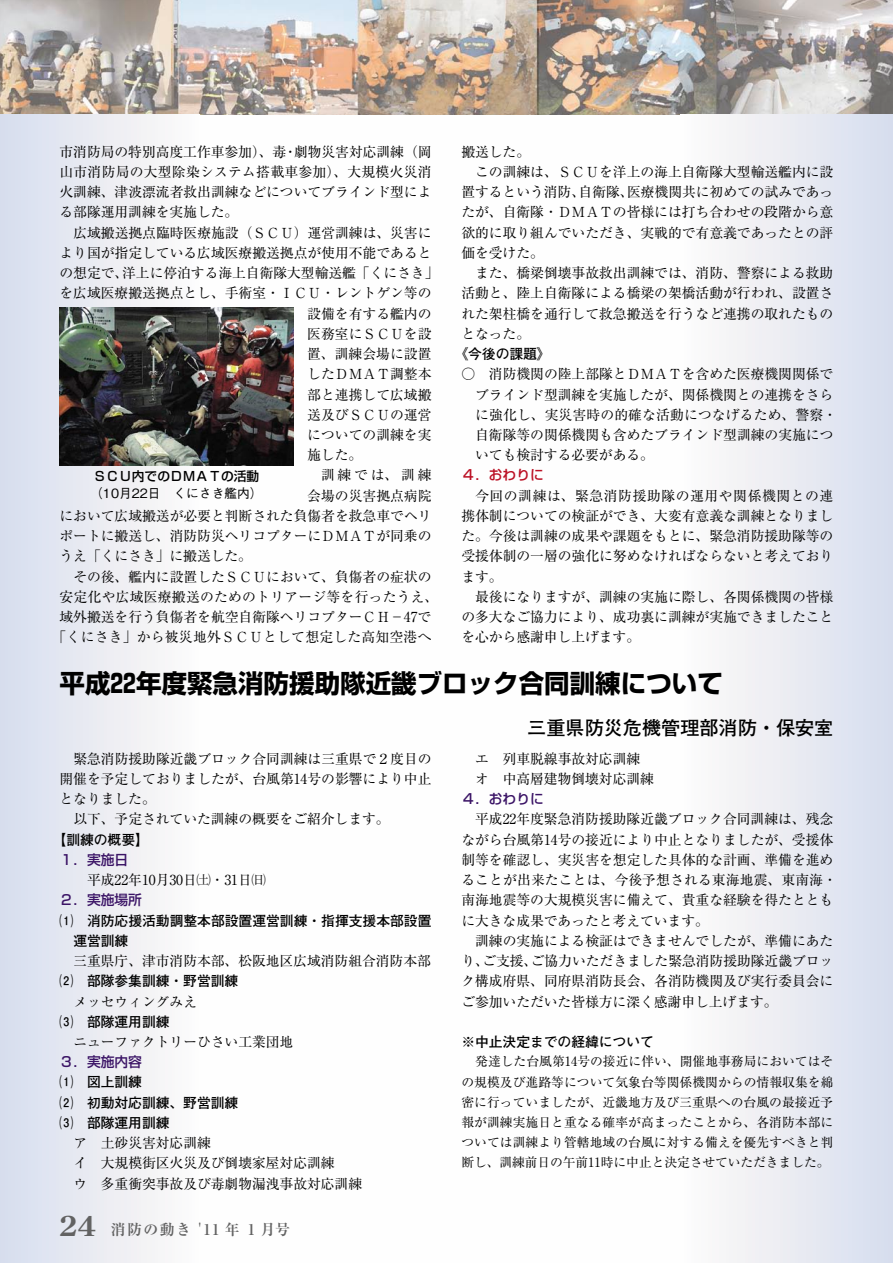
<style>
.page{position:relative;width:893px;height:1263px;background:#fff}
.page>*{position:absolute;margin:0;border:0;box-sizing:border-box;transform-origin:0 0}
.t1{font:700 25.5px "Shin Go Pro";color:#000}
.t2{font:700 19.2px "Futo Go B101";color:#000}
.t3{font:700 14.85px "Ryumin Pro";letter-spacing:.1em;color:#626262}
.t4{font:13.8px/20.2px "Ryumin Pro";letter-spacing:-.005em;color:#000;text-align:justify}
.t5{font:700 13.8px/20.2px "Futo Go B101 Pro";letter-spacing:-.005em;color:#000}
.t6{font:13.8px "Ryumin Pro";letter-spacing:.015em;color:#000}
.t7{font:500 13.8px "Shin Go Pro";letter-spacing:-.005em;color:#3b1466}
.t8{font:500 13.8px "Shin Go Pro";color:#bb1125}
.t9{font:12.75px/20.2px "Ryumin Pro";letter-spacing:-.005em;color:#000;text-align:justify}
.t10{font:500 12.75px "Gothic BBB Pro";color:#000}
.t11{font:500 12.75px "Shin Go Pro";color:#000}
.s1{font-family:"Century Old Style";font-size:27.6px}
</style>
<div class="page">
<img style="left:0;top:0;width:893px;height:115px">
<div style="left:680px;top:115px;width:213px;height:1148px;background:linear-gradient(to right,#fefcfa,#d7dded)"></div>
<div style="left:0;top:115px;width:200px;height:1148px;background:linear-gradient(to right,#d7dded,#fefcfa)"></div>
<img style="left:60px;top:307px;width:233px;height:159px">
<p class="t4" style="left:60px;top:140px;width:374px">市消防局の特別高度工作車参加）、毒・劇物災害対応訓練（岡山市消防局の大型除染システム搭載車参加）、大規模火災消火訓練、津波漂流者救出訓練などについてブラインド型による部隊運用訓練を実施した。</p>
<p class="t4" style="left:73px;top:221px;width:360px">広域搬送拠点臨時医療施設（ＳＣＵ）運営訓練は、災害に</p>
<p class="t4" style="left:60px;top:242px;width:374px">より国が指定している広域医療搬送拠点が使用不能であると</p>
<p class="t4" style="left:60px;top:262px;width:380px">の想定で、洋上に停泊する海上自衛隊大型輸送艦「くにさき」</p>
<p class="t4" style="left:60px;top:282px;width:373px">を広域医療搬送拠点とし、手術室・ＩＣＵ・レントゲン等の</p>
<p class="t4" style="left:307px;top:302px;width:126px">設備を有する艦内の</p>
<p class="t4" style="left:307px;top:323px;width:126px">医務室にＳＣＵを設</p>
<p class="t4" style="left:307px;top:343px;width:126px">置、訓練会場に設置</p>
<p class="t4" style="left:307px;top:363px;width:126px">したＤＭＡＴ調整本</p>
<p class="t4" style="left:307px;top:383px;width:126px">部と連携して広域搬</p>
<p class="t4" style="left:307px;top:403px;width:126px">送及びＳＣＵの運営</p>
<p class="t4" style="left:307px;top:424px;width:126px">についての訓練を実</p>
<p class="t4" style="left:307px;top:444px;width:57px">施した。</p>
<p class="t4" style="left:321px;top:464px;width:112px">訓練では、訓練</p>
<p class="t4" style="left:307px;top:484px;width:126px">会場の災害拠点病院</p>
<p class="t4" style="left:60px;top:505px;width:374px">において広域搬送が必要と判断された負傷者を救急車でヘリ</p>
<p class="t4" style="left:60px;top:525px;width:374px">ポートに搬送し、消防防災ヘリコプターにＤＭＡＴが同乗の</p>
<p class="t4" style="left:60px;top:545px;width:194px">うえ「くにさき」に搬送した。</p>
<p class="t4" style="left:73px;top:565px;width:360px">その後、艦内に設置したＳＣＵにおいて、負傷者の症状の</p>
<p class="t6" style="left:60px;top:586px;width:380px">安定化や広域医療搬送のためのトリアージ等を行ったうえ、</p>
<p class="t4" style="left:60px;top:606px;width:373px">域外搬送を行う負傷者を航空自衛隊ヘリコプターＣＨ－47で</p>
<p class="t6" style="left:53px;top:626px;width:380px">「くにさき」から被災地外ＳＣＵとして想定した高知空港へ</p>
<p class="t11" style="left:94px;top:466px;width:167px">ＳＣＵ内でのＤＭＡＴの活動</p>
<p class="t10" style="left:90px;top:483px;width:174px">（10月22日　くにさき艦内）</p>
<p class="t4" style="left:461px;top:140px;width:70px">搬送した。</p>
<p class="t4" style="left:475px;top:161px;width:360px">この訓練は、ＳＣＵを洋上の海上自衛隊大型輸送艦内に設</p>
<p class="t4" style="left:461px;top:181px;width:374px">置するという消防、自衛隊、医療機関共に初めての試みであっ</p>
<p class="t4" style="left:461px;top:201px;width:373px">たが、自衛隊・ＤＭＡＴの皆様には打ち合わせの段階から意</p>
<p class="t4" style="left:461px;top:221px;width:374px">欲的に取り組んでいただき、実戦的で有意義であったとの評</p>
<p class="t4" style="left:461px;top:242px;width:84px">価を受けた。</p>
<p class="t4" style="left:475px;top:262px;width:360px">また、橋梁倒壊事故救出訓練では、消防、警察による救助</p>
<p class="t4" style="left:461px;top:282px;width:373px">活動と、陸上自衛隊による橋梁の架橋活動が行われ、設置さ</p>
<p class="t4" style="left:461px;top:302px;width:374px">れた架柱橋を通行して救急搬送を行うなど連携の取れたもの</p>
<p class="t4" style="left:461px;top:323px;width:70px">となった。</p>
<p class="t5" style="left:454px;top:342px;width:98px">《今後の課題》</p>
<p class="t4" style="left:475px;top:363px;width:363px;text-align:left;text-indent:-14px">○　消防機関の陸上部隊とＤＭＡＴを含めた医療機関関係でブラインド型訓練を実施したが、関係機関との連携をさらに強化し、実災害時の的確な活動につなげるため、警察・自衛隊等の関係機関も含めたブラインド型訓練の実施についても検討する必要がある。</p>
<p class="t8" style="left:461px;top:464px;width:84px">４．おわりに</p>
<p class="t4" style="left:461px;top:484px;width:374px;text-indent:14px">今回の訓練は、緊急消防援助隊の運用や関係機関との連携体制についての検証ができ、大変有意義な訓練となりました。今後は訓練の成果や課題をもとに、緊急消防援助隊等の受援体制の一層の強化に努めなければならないと考えております。</p>
<p class="t4" style="left:461px;top:586px;width:374px;text-indent:14px">最後になりますが、訓練の実施に際し、各関係機関の皆様の多大なご協力により、成功裏に訓練が実施できましたことを心から感謝申し上げます。</p>
<h1 class="t1" style="left:60px;top:663px;width:665px">平成22年度緊急消防援助隊近畿ブロック合同訓練について</h1>
<h2 class="t2" style="left:527px;top:717px;width:308px">三重県防災危機管理部消防・保安室</h2>
<p class="t4" style="left:73px;top:747px;width:360px">緊急消防援助隊近畿ブロック合同訓練は三重県で２度目の</p>
<p class="t4" style="left:60px;top:768px;width:373px">開催を予定しておりましたが、台風第14号の影響により中止</p>
<p class="t4" style="left:60px;top:788px;width:98px">となりました。</p>
<p class="t4" style="left:73px;top:808px;width:318px">以下、予定されていた訓練の概要をご紹介します。</p>
<p class="t5" style="left:53px;top:827px;width:98px">【訓練の概要】</p>
<p class="t7" style="left:60px;top:848px;width:70px">１．実施日</p>
<p class="t4" style="left:73px;top:869px;width:194px">　平成22年10月30日㈯・31日㈰</p>
<p class="t7" style="left:60px;top:889px;width:84px">２．実施場所</p>
<p class="t5" style="left:73px;top:908px;width:360px;text-indent:-14px">⑴　消防応援活動調整本部設置運営訓練・指揮支援本部設置運営訓練</p>
<p class="t4" style="left:73px;top:950px;width:359px">三重県庁、津市消防本部、松阪地区広域消防組合消防本部</p>
<p class="t5" style="left:60px;top:969px;width:180px">⑵　部隊参集訓練・野営訓練</p>
<p class="t4" style="left:73px;top:990px;width:125px">メッセウィングみえ</p>
<p class="t5" style="left:60px;top:1010px;width:112px">⑶　部隊運用訓練</p>
<p class="t4" style="left:73px;top:1031px;width:222px">ニューファクトリーひさい工業団地</p>
<p class="t7" style="left:60px;top:1051px;width:84px">３．実施内容</p>
<p class="t5" style="left:60px;top:1070px;width:180px">⑴　図上訓練<br>⑵　初動対応訓練、野営訓練<br>⑶　部隊運用訓練</p>
<p class="t4" style="left:73px;top:1132px;width:290px;text-align:left">ア　土砂災害対応訓練<br>イ　大規模街区火災及び倒壊家屋対応訓練<br>ウ　多重衝突事故及び毒劇物漏洩事故対応訓練</p>
<p class="t3" style="left:60px;top:1218px;width:232px"><span class="s1">24</span> 消防の動き '11 年 1 月号</p>
<p class="t4" style="left:475px;top:747px;width:180px">エ　列車脱線事故対応訓練オ　中高層建物倒壊対応訓練</p>
<p class="t7" style="left:461px;top:788px;width:84px">４．おわりに</p>
<p class="t4" style="left:461px;top:808px;width:377px;text-align:left;text-indent:14px">平成22年度緊急消防援助隊近畿ブロック合同訓練は、残念ながら台風第14号の接近により中止となりましたが、受援体制等を確認し、実災害を想定した具体的な計画、準備を進めることが出来たことは、今後予想される東海地震、東南海・南海地震等の大規模災害に備えて、貴重な経験を得たとともに大きな成果であったと考えています。</p>
<p class="t4" style="left:461px;top:930px;width:374px;text-indent:14px">訓練の実施による検証はできませんでしたが、準備にあたり、ご支援、ご協力いただきました緊急消防援助隊近畿ブロック構成府県、同府県消防長会、各消防機関及び実行委員会にご参加いただいた皆様方に深く感謝申し上げます。</p>
<p class="t5" style="left:461px;top:1030px;width:194px">※中止決定までの経緯について</p>
<p class="t9" style="left:461px;top:1050px;width:374px;text-indent:14px">発達した台風第14号の接近に伴い、開催地事務局においてはその規模及び進路等について気象台等関係機関からの情報収集を綿密に行っていましたが、近畿地方及び三重県への台風の最接近予報が訓練実施日と重なる確率が高まったことから、各消防本部については訓練より管轄地域の台風に対する備えを優先すべきと判断し、訓練前日の午前11時に中止と決定させていただきました。</p>
</div>
